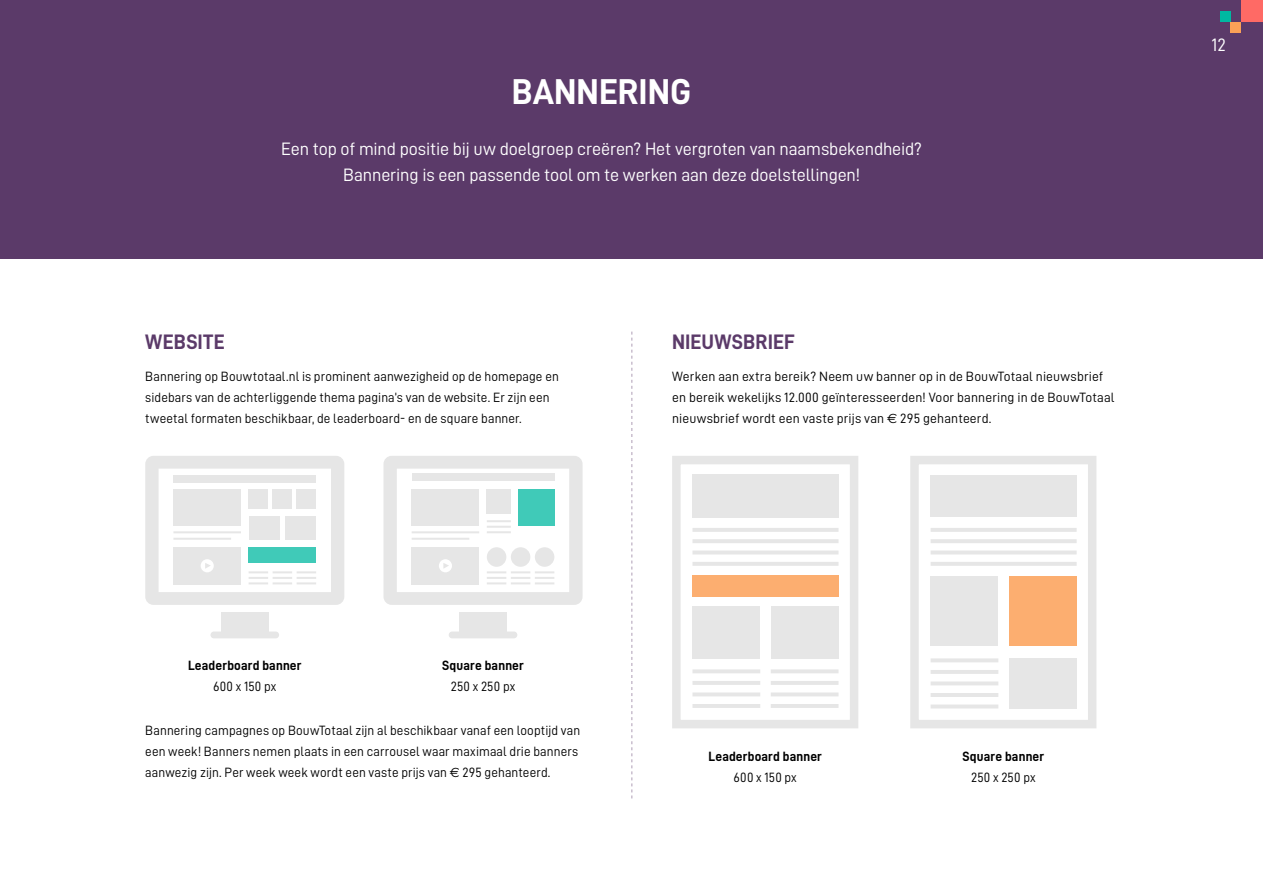
<style>
.page{position:relative;width:1263px;height:893px;background:#fff}
.page>*{position:absolute;margin:0;border:0;box-sizing:border-box;transform-origin:0 0}
.t1{font:36px "D DIN Bold";color:#fff}
.t2{font:21px "D DIN Bold";letter-spacing:.005em;color:#5b3a69}
.t3{font:18px/25.5px "D DIN";letter-spacing:-.01em;color:#fff;text-align:center}
.t4{font:13.5px/21px "D DIN";letter-spacing:.01em;color:#000}
.t5{font:13.5px "D DIN Bold";letter-spacing:.015em;color:#000}
.s1{font-family:"Euro Sans"}
</style>
<div class="page">
<div style="left:0;top:0;width:1263px;height:258px;background:#5b3a69"></div>
<div style="left:459px;top:612px;width:48px;height:23px;background:#e6e6e6"></div>
<div style="left:449px;top:631px;width:68px;height:7px;background:#e6e6e6;border-radius:3px"></div>
<div style="left:221px;top:612px;width:47px;height:23px;background:#e6e6e6"></div>
<div style="left:210px;top:631px;width:69px;height:7px;background:#e6e6e6;border-radius:3px"></div>
<svg style="left:145px;top:456px;width:199px;height:149px"></svg>
<div style="left:173px;top:475px;width:143px;height:8px;background:#e6e6e6"></div>
<div style="left:249px;top:490px;width:19px;height:19px;background:#e6e6e6"></div>
<div style="left:249px;top:516px;width:30px;height:24px;background:#e6e6e6"></div>
<div style="left:249px;top:547px;width:67px;height:16px;background:#40cab8"></div>
<div style="left:285px;top:516px;width:31px;height:24px;background:#e6e6e6"></div>
<div style="left:273px;top:490px;width:19px;height:19px;background:#e6e6e6"></div>
<div style="left:297px;top:490px;width:19px;height:19px;background:#e6e6e6"></div>
<svg style="left:383px;top:456px;width:199px;height:149px"></svg>
<div style="left:412px;top:474px;width:142px;height:7px;background:#e6e6e6"></div>
<div style="left:518px;top:490px;width:36px;height:36px;background:#40cab8"></div>
<div style="left:487px;top:490px;width:24px;height:24px;background:#e6e6e6"></div>
<div style="left:672px;top:456px;width:186px;height:272px;border:9px solid #e6e6e6"></div>
<div style="left:692px;top:475px;width:146px;height:43px;background:#e6e6e6"></div>
<div style="left:692px;top:576px;width:146px;height:21px;background:#fcae70"></div>
<hr style="left:692px;top:528px;width:146px;height:4px;background:#e6e6e6">
<hr style="left:692px;top:539px;width:146px;height:4px;background:#e6e6e6">
<hr style="left:692px;top:551px;width:146px;height:3px;background:#e6e6e6">
<hr style="left:692px;top:562px;width:146px;height:4px;background:#e6e6e6">
<div style="left:692px;top:606px;width:68px;height:53px;background:#e6e6e6"></div>
<hr style="left:692px;top:669px;width:68px;height:4px;background:#e6e6e6">
<hr style="left:692px;top:681px;width:68px;height:4px;background:#e6e6e6">
<hr style="left:692px;top:692px;width:68px;height:4px;background:#e6e6e6">
<div style="left:771px;top:606px;width:67px;height:53px;background:#e6e6e6"></div>
<hr style="left:771px;top:669px;width:67px;height:4px;background:#e6e6e6">
<hr style="left:771px;top:681px;width:67px;height:4px;background:#e6e6e6">
<hr style="left:771px;top:692px;width:67px;height:4px;background:#e6e6e6">
<hr style="left:692px;top:704px;width:68px;height:4px;background:#e6e6e6">
<hr style="left:771px;top:704px;width:67px;height:4px;background:#e6e6e6">
<div style="left:910px;top:456px;width:186px;height:272px;border:9px solid #e6e6e6"></div>
<div style="left:931px;top:475px;width:146px;height:42px;background:#e6e6e6"></div>
<hr style="left:931px;top:528px;width:146px;height:4px;background:#e6e6e6">
<hr style="left:931px;top:539px;width:146px;height:4px;background:#e6e6e6">
<hr style="left:931px;top:551px;width:146px;height:3px;background:#e6e6e6">
<hr style="left:931px;top:562px;width:146px;height:4px;background:#e6e6e6">
<div style="left:931px;top:576px;width:67px;height:69px;background:#e6e6e6"></div>
<hr style="left:931px;top:658px;width:67px;height:4px;background:#e6e6e6">
<hr style="left:931px;top:670px;width:67px;height:4px;background:#e6e6e6">
<hr style="left:931px;top:681px;width:67px;height:4px;background:#e6e6e6">
<hr style="left:931px;top:693px;width:67px;height:4px;background:#e6e6e6">
<svg style="left:931px;top:704px;width:67px;height:4px"></svg>
<div style="left:1009px;top:576px;width:68px;height:69px;background:#fcae70"></div>
<div style="left:1009px;top:658px;width:68px;height:50px;background:#e6e6e6"></div>
<svg style="left:631px;top:332px;width:1px;height:466px"></svg>
<div style="left:1219px;top:11px;width:11px;height:11px;background:#00b8a1"></div>
<div style="left:1230px;top:22px;width:11px;height:11px;background:#faa157"></div>
<div style="left:1241px;top:0;width:22px;height:22px;background:#ff6a65"></div>
<h1 class="t1" style="left:512px;top:72px;width:181px">BANNERING</h1>
<h3 class="t3" style="left:281px;top:136px;width:642px">Een top of mind positie bij uw doelgroep creëren? Het vergroten van naamsbekendheid?<br>Bannering is een passende tool om te werken aan deze doelstellingen!</h3>
<h2 class="t2" style="left:145px;top:330px;width:81px">WEBSITE</h2>
<p class="t4" style="left:145px;top:366px;width:415px">Bannering op Bouwtotaal.nl is prominent aanwezigheid op de homepage en sidebars van de achterliggende thema pagina’s van de website. Er zijn een tweetal formaten beschikbaar, de leaderboard- en de square banner.</p>
<h2 class="t2" style="left:672px;top:330px;width:124px">NIEUWSBRIEF</h2>
<p class="t4" style="left:672px;top:366px;width:444px">Werken aan extra bereik? Neem uw banner op in de BouwTotaal nieuwsbrief en bereik wekelijks 12.000 geïnteresseerden! Voor bannering in de BouwTotaal nieuwsbrief wordt een vaste prijs van <span class="s1">€</span> 295 gehanteerd.</p>
<p class="t5" style="left:442px;top:657px;width:83px">Square banner</p>
<p class="t4" style="left:451px;top:675px;width:66px">250 x 250 px</p>
<p class="t4" style="left:145px;top:719px;width:437px">Bannering campagnes op BouwTotaal zijn al beschikbaar vanaf een looptijd van een week! Banners nemen plaats in een carrousel waar maximaal drie banners aanwezig zijn. Per week week wordt een vaste prijs van <span class="s1">€</span> 295 gehanteerd.</p>
<p class="t5" style="left:188px;top:657px;width:115px">Leaderboard banner</p>
<p class="t4" style="left:213px;top:675px;width:65px">600 x 150 px</p>
<p class="t5" style="left:708px;top:749px;width:115px">Leaderboard banner</p>
<p class="t4" style="left:734px;top:766px;width:65px">600 x 150 px</p>
<p class="t5" style="left:962px;top:749px;width:83px">Square banner</p>
<p class="t4" style="left:971px;top:766px;width:66px">250 x 250 px</p>
<h3 class="t3" style="left:1211px;top:31px;width:16px">12</h3>
</div>
